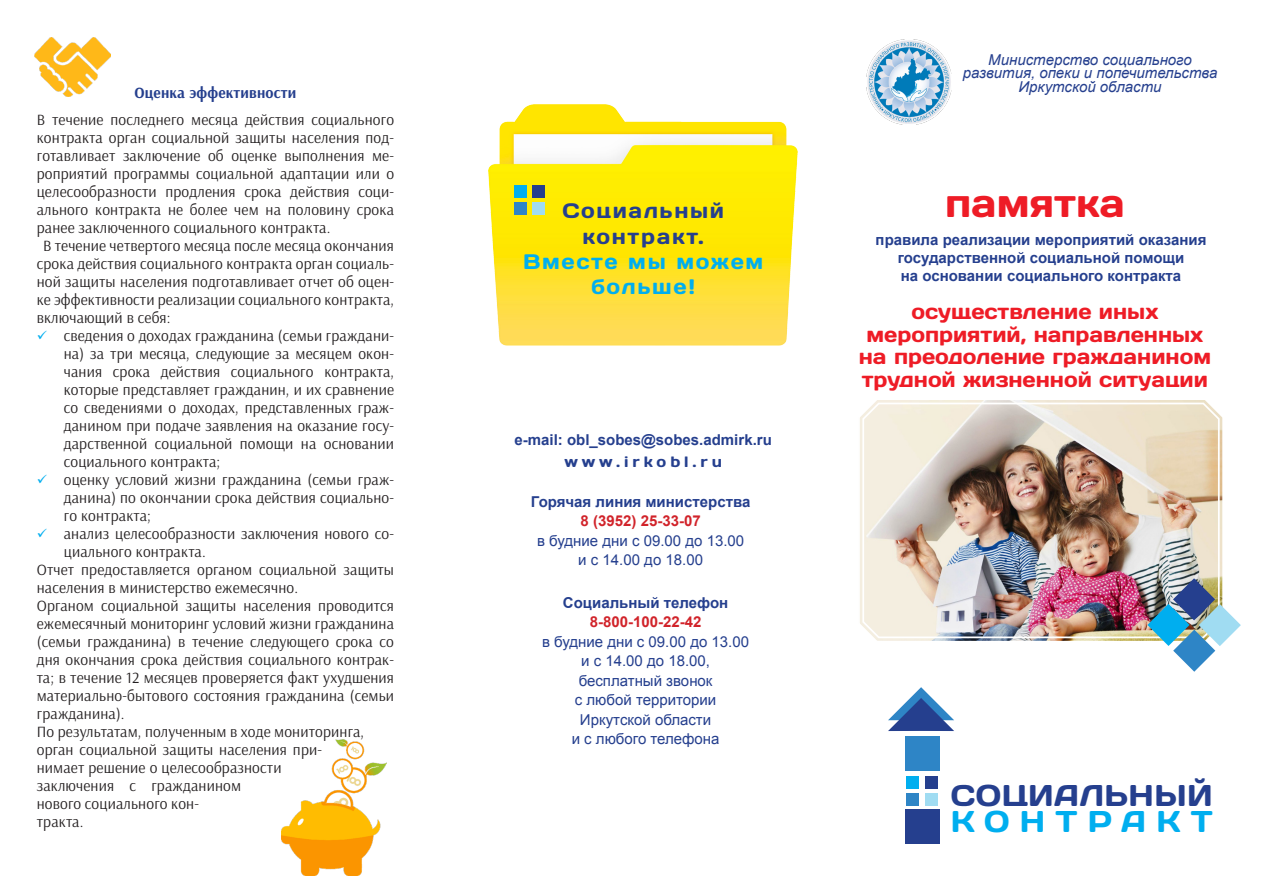
<style>
.page{position:relative;width:1263px;height:893px;background:#fff}
.page>*{position:absolute;margin:0;border:0;box-sizing:border-box;transform-origin:0 0}
.t1{font:39px "Days";color:#ee1c26}
.t2{font:30px "Days";letter-spacing:.015em;color:#253f8e}
.t3{font:30px "Days";letter-spacing:.345em;color:#00aeef}
.t4{font:21px/22.5px "Days";color:#ee1c26;text-align:center}
.t5{font:21px/25.2px "Days";letter-spacing:.08em;color:#00aeef;text-align:center}
.t6{font:21px/25.2px "Days";letter-spacing:.08em;color:#253f8e;text-align:center}
.маркер__копия{font:15.75px/18px "Arsenal";letter-spacing:.01em;color:#231f20;text-align:justify}
.маркер__копия-2{font:700 15.75px "Arsenal";letter-spacing:.01em;color:#253f8e}
.t7{font:700 15px/18px "Arial";color:#253f8e;text-align:center}
.t8{font:15px "Arial";color:#253f8e}
.t9{font:italic 15px/13.5px "Arial";color:#253f8e;text-align:center}
.t10{font:700 15px "Arial";color:#d1232a}
.t11{font:15px "Days";letter-spacing:.265em;color:#253f8e}
</style>
<div class="page">
<img style="left:488px;top:105px;width:310px;height:240px">
<img style="left:860px;top:400px;width:363px;height:241px">
<div style="left:862px;top:403px;width:358px;height:235px;border:2px solid #fff;border-radius:15px"></div>
<svg style="left:888px;top:687px;width:66px;height:44px"></svg>
<div style="left:905px;top:736px;width:34px;height:34px;background:#2e85c6"></div>
<div style="left:906px;top:776px;width:13px;height:12px;background:#00aeef"></div>
<div style="left:925px;top:776px;width:13px;height:12px;background:#253f8e"></div>
<div style="left:906px;top:793px;width:13px;height:12px;background:#2e85c6"></div>
<div style="left:925px;top:793px;width:13px;height:12px;background:#a0dcf2"></div>
<div style="left:906px;top:810px;width:34px;height:34px;background:#253f8e"></div>
<img style="left:866px;top:40px;width:85px;height:85px">
<div style="left:514px;top:185px;width:12px;height:13px;background:#00aeef"></div>
<div style="left:532px;top:185px;width:13px;height:13px;background:#253f8e"></div>
<div style="left:514px;top:202px;width:12px;height:13px;background:#2e85c6"></div>
<div style="left:532px;top:202px;width:13px;height:13px;background:#a0dcf2"></div>
<img style="left:1147px;top:578px;width:94px;height:94px">
<img style="left:34px;top:38px;width:77px;height:58px">
<img style="left:281px;top:740px;width:105px;height:136px">
<p class="маркер__копия-2" style="left:134px;top:83px;width:163px">Оценка эффективности</p>
<p class="маркер__копия" style="left:37px;top:111px;width:359px">В течение последнего месяца действия социального контракта орган социальной защиты населения под&shy;готавливает заключение об оценке выполнения ме&shy;роприятий программы социальной адаптации или о целесообразности продления срока действия соци&shy;ального контракта не более чем на половину срока ранее заключенного социального контракта.</p>
<p class="маркер__копия" style="left:37px;top:237px;width:359px;text-indent:6px">В течение четвертого месяца после месяца окончания срока действия социального контракта орган социаль&shy;ной защиты населения подготавливает отчет об оцен&shy;ке эффективности реализации социального контракта, включающий в себя:</p>
<p class="маркер__копия" style="left:64px;top:327px;width:332px">сведения о доходах гражданина (семьи граждани&shy;на) за три месяца, следующие за месяцем окон&shy;чания срока действия социального контракта, которые представляет гражданин, и их сравнение со сведениями о доходах, представленных граж&shy;данином при подаче заявления на оказание госу&shy;дарственной социальной помощи на основании социального контракта;</p>
<p class="маркер__копия" style="left:64px;top:471px;width:332px">оценку условий жизни гражданина (семьи граж&shy;данина) по окончании срока действия социально&shy;го контракта;</p>
<p class="маркер__копия" style="left:64px;top:525px;width:332px">анализ целесообразности заключения нового со&shy;циального контракта.</p>
<p class="маркер__копия" style="left:37px;top:561px;width:359px">Отчет предоставляется органом социальной защиты населения в министерство ежемесячно.</p>
<p class="маркер__копия" style="left:37px;top:597px;width:359px">Органом социальной защиты населения проводится ежемесячный мониторинг условий жизни гражданина (семьи гражданина) в течение следующего срока со дня окончания срока действия социального контрак&shy;та; в течение 12 месяцев проверяется факт ухудшения материально-бытового состояния гражданина (семьи гражданина).</p>
<p class="маркер__копия" style="left:37px;top:723px;width:329px;text-align:left">По результатам, полученным в ходе мониторинга, орган социальной защиты населения при&shy;нимает решение о целесообразности<br>заключения с гражданином<br>нового социального кон-<br>тракта.</p>
<p class="t6" style="left:562px;top:197px;width:163px">Социальный контракт.</p>
<p class="t5" style="left:523px;top:248px;width:242px">Вместе мы можем больше!</p>
<p class="t7" style="left:515px;top:431px;width:259px">e-mail: obl_sobes@sobes.admirk.ru</p>
<p class="t11" style="left:564px;top:452px;width:159px">www.irkobl.ru</p>
<p class="t7" style="left:531px;top:493px;width:221px">Горячая линия министерства</p>
<p class="t10" style="left:581px;top:511px;width:122px">8 (3952) 25-33-07</p>
<p class="t8" style="left:537px;top:531px;width:209px">в будние дни с 09.00 до 13.00</p>
<p class="t8" style="left:578px;top:550px;width:126px">и с 14.00 до 18.00</p>
<p class="t7" style="left:563px;top:594px;width:167px">Социальный телефон</p>
<p class="t10" style="left:590px;top:612px;width:113px">8-800-100-22-42</p>
<p class="t8" style="left:542px;top:632px;width:209px">в будние дни с 09.00 до 13.00</p>
<p class="t8" style="left:581px;top:651px;width:130px">и с 14.00 до 18.00,</p>
<p class="t8" style="left:579px;top:671px;width:135px">бесплатный звонок</p>
<p class="t8" style="left:575px;top:690px;width:143px">с любой территории</p>
<p class="t8" style="left:580px;top:710px;width:133px">Иркутской области</p>
<p class="t8" style="left:572px;top:729px;width:149px">и с любого телефона</p>
<p class="t9" style="left:963px;top:53px;width:256px">Министерство социального развития, опеки и попечительства<br>Иркутской области</p>
<p class="t1" style="left:945px;top:179px;width:181px">памятка</p>
<p class="t7" style="left:876px;top:231px;width:332px">правила реализации мероприятий оказания государственной социальной помощи<br>на основании социального контракта</p>
<p class="t4" style="left:859px;top:300px;width:354px">осуществление иных мероприятий, направленных на преодоление гражданином трудной жизненной ситуации</p>
<p class="t2" style="left:951px;top:776px;width:263px">СОЦИАЛЬНЫЙ</p>
<p class="t3" style="left:951px;top:802px;width:263px">КОНТРАКТ</p>
</div>
